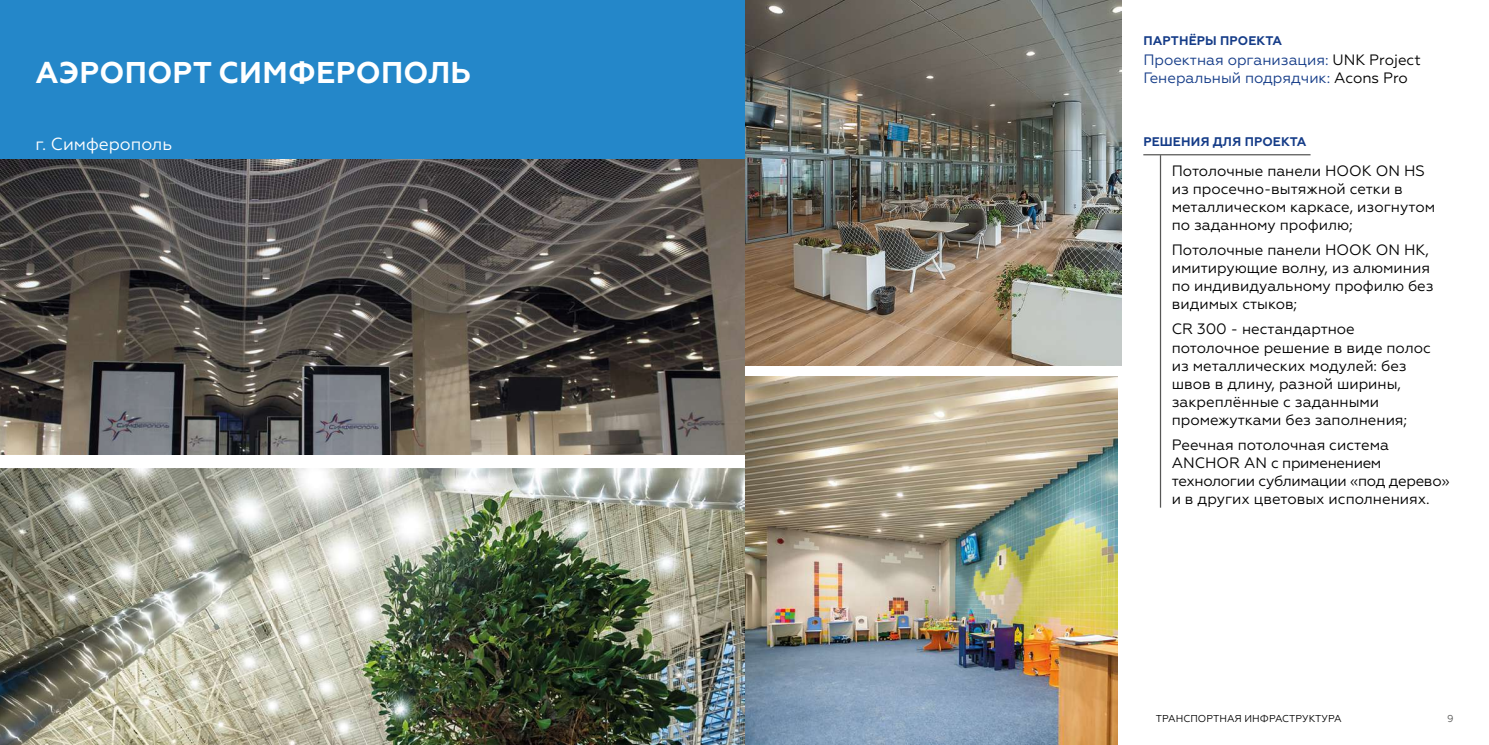
<style>
.page{position:relative;width:1489px;height:745px;background:#fff}
.page>*{position:absolute;margin:0;border:0;box-sizing:border-box;transform-origin:0 0}
.t1{font:700 30px "Geometria";letter-spacing:.01em;color:#fff}
.t2{font:17.5px "Geometria";color:#fff}
.t3{font:15px/18px "Geometria";color:#000}
.t4{font:15px/18px "Geometria";color:#153c88}
.t5{font:700 12.5px "Geometria";letter-spacing:.01em;color:#153c88}
.t6{font:10px "Geometria";letter-spacing:.005em;color:#000}
.t7{font:10px "Geometria";color:#575756}
.s1{color:#000}
</style>
<div class="page">
<div style="left:0;top:0;width:744px;height:159px;background:#2487c9"></div>
<img style="left:745px;top:376px;width:372px;height:368px">
<img style="left:745px;top:0;width:376px;height:365px">
<hr style="left:1143px;top:154px;width:167px;height:1px;background:#575756">
<hr style="left:1159px;top:155px;width:2px;height:352px;background:#575756">
<img style="left:0;top:159px;width:744px;height:295px">
<img style="left:0;top:468px;width:744px;height:276px">
<h1 class="t1" style="left:36px;top:55px;width:437px">АЭРОПОРТ СИМФЕРОПОЛЬ</h1>
<p class="t2" style="left:35px;top:134px;width:138px">г. Симферополь</p>
<p class="t5" style="left:1143px;top:33px;width:140px">ПАРТНЁРЫ ПРОЕКТА</p>
<p class="t4" style="left:1143px;top:51px;width:279px">Проектная организация: <span class="s1">UNK Project<br></span>Генеральный подрядчик: <span class="s1">Acons Pro</span></p>
<p class="t5" style="left:1143px;top:134px;width:165px">РЕШЕНИЯ ДЛЯ ПРОЕКТА</p>
<p class="t3" style="left:1171px;top:162px;width:265px">Потолочные панели HOOK ON HS из просечно-вытяжной сетки в металлическом каркасе, изогнутом по заданному профилю;</p>
<p class="t3" style="left:1171px;top:241px;width:263px">Потолочные панели HOOK ON HK, имитирующие волну, из алюминия по индивидуальному профилю без видимых стыков;</p>
<p class="t3" style="left:1171px;top:320px;width:261px">CR 300 - нестандартное потолочное решение в виде полос из металлических модулей: без швов в длину, разной ширины, закреплённые с заданными промежутками без заполнения;</p>
<p class="t3" style="left:1171px;top:435px;width:279px">Реечная потолочная система<br>ANCHOR AN с применением технологии сублимации «под дерево» и в других цветовых исполнениях.</p>
<p class="t6" style="left:1155px;top:712px;width:187px">ТРАНСПОРТНАЯ ИНФРАСТРУКТУРА</p>
<p class="t7" style="left:1446px;top:712px;width:8px">9</p>
</div>
